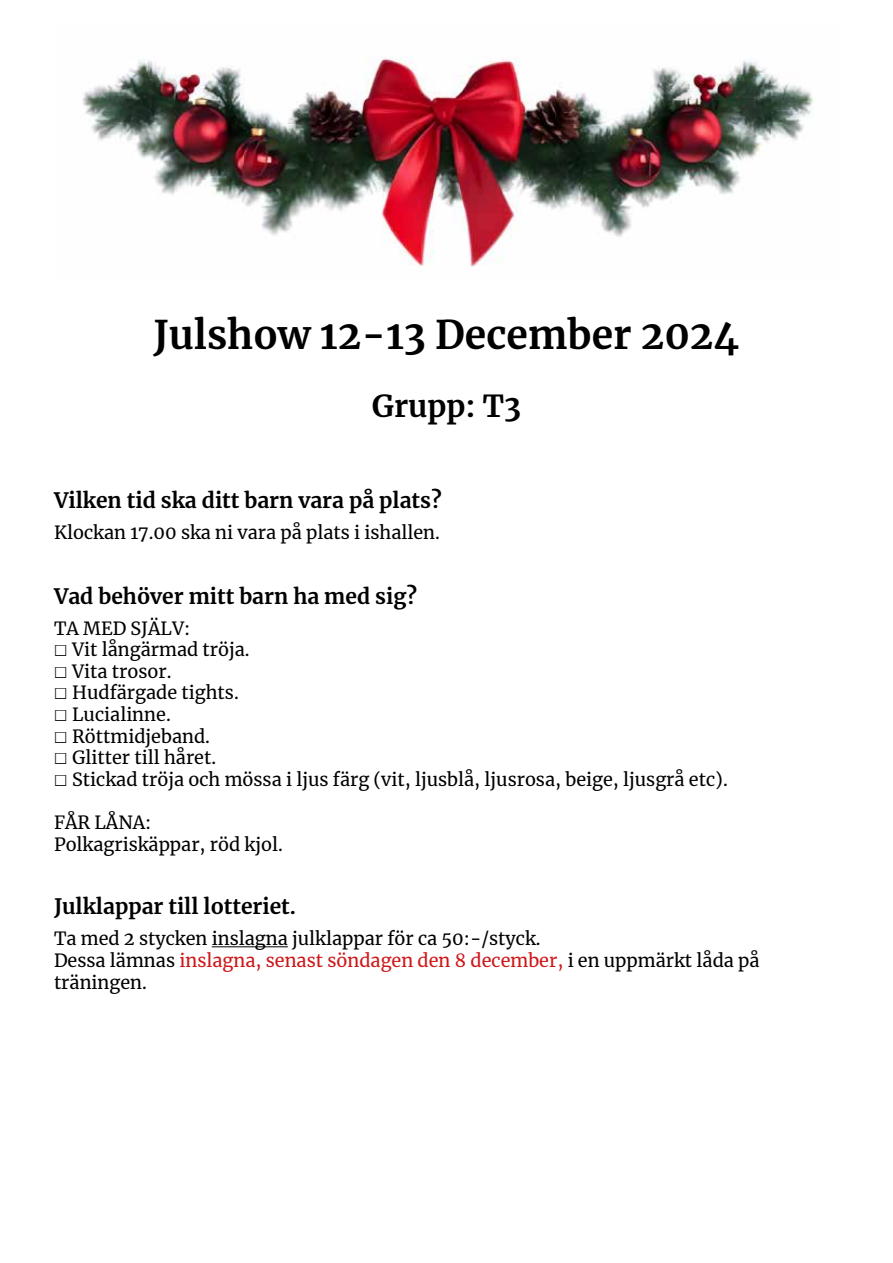
<style>
.page{position:relative;width:893px;height:1263px;background:#fff}
.page>*{position:absolute;margin:0;border:0;box-sizing:border-box;transform-origin:0 0}
.t1{font:700 39px "Merriweather";color:#000}
.t2{font:700 30px "Merriweather";color:#000}
.t3{font:700 21px "Merriweather";color:#000}
.t4{font:18px/21.6px "Merriweather";color:#000}
.s1{font-family:"Arial Unicode MS"}
.s2{color:#cd1719}
</style>
<div class="page">
<img style="left:82px;top:57px;width:732px;height:210px">
<hr style="left:212px;top:946px;width:76px;height:1px;background:#000">
<h1 class="t1" style="left:154px;top:308px;width:587px">Julshow 12-13 December 2024</h1>
<h2 class="t2" style="left:372px;top:385px;width:151px">Grupp: T3</h2>
<p class="t3" style="left:54px;top:486px;width:389px">Vilken tid ska ditt barn vara på plats?</p>
<p class="t4" style="left:54px;top:521px;width:387px">Klockan 17.00 ska ni vara på plats i ishallen.</p>
<p class="t3" style="left:54px;top:581px;width:365px">Vad behöver mitt barn ha med sig?</p>
<p class="t4" style="left:54px;top:617px;width:675px">TA MED SJÄLV:<br><span class="s1">☐</span> Vit långärmad tröja.<br><span class="s1">☐</span> Vita trosor.<br><span class="s1">☐</span> Hudfärgade tights.<br><span class="s1">☐</span> Lucialinne.<br><span class="s1">☐</span> Röttmidjeband.<br><span class="s1">☐</span> Glitter till håret.<br><span class="s1">☐</span> Stickad tröja och mössa i ljus färg (vit, ljusblå, ljusrosa, beige, ljusgrå etc).</p>
<p class="t4" style="left:54px;top:811px;width:230px">FÅR LÅNA:<br>Polkagriskäppar, röd kjol.</p>
<p class="t3" style="left:54px;top:892px;width:244px">Julklappar till lotteriet.</p>
<p class="t4" style="left:54px;top:928px;width:707px">Ta med 2 stycken inslagna julklappar för ca 50:-/styck.<br>Dessa lämnas <span class="s2">inslagna, senast söndagen den 8 december,</span> i en uppmärkt låda på träningen.</p>
</div>
